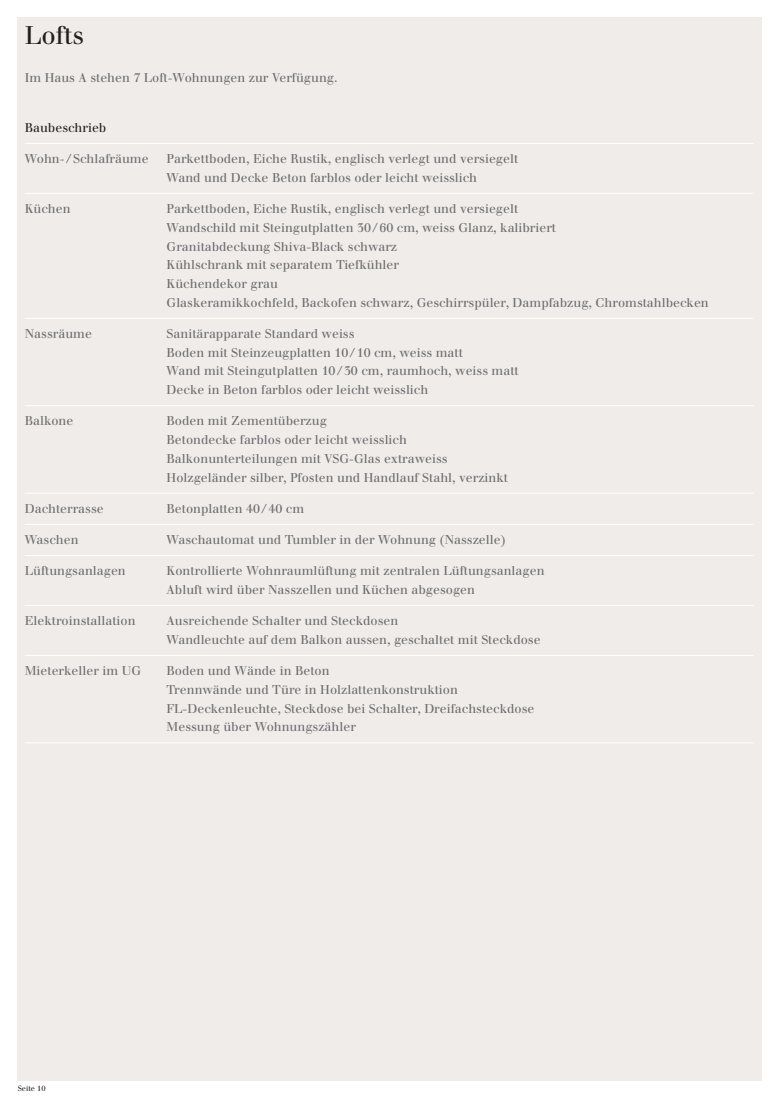
<style>
.page{position:relative;width:780px;height:1099px;background:#fff}
.page>*{position:absolute;margin:0;border:0;box-sizing:border-box;transform-origin:0 0}
.t1{font:25px "Walbaum";color:#231f20}
.t2{font:12.5px/18.8px "Walbaum";color:#6c6d70}
.t3{font:12.5px "Walbaum";color:#231f20}
.t4{font:7.5px "Walbaum";color:#231f20}
</style>
<div class="page">
<div style="left:18px;top:18px;width:744px;height:1063px;background:#f0ece9"></div>
<hr style="left:25px;top:143px;width:728px;height:1px;background:#fff">
<hr style="left:25px;top:193px;width:728px;height:1px;background:#fff">
<hr style="left:25px;top:318px;width:728px;height:1px;background:#fff">
<hr style="left:25px;top:405px;width:728px;height:1px;background:#fff">
<hr style="left:25px;top:493px;width:728px;height:1px;background:#fff">
<hr style="left:25px;top:524px;width:728px;height:1px;background:#fff">
<hr style="left:25px;top:555px;width:728px;height:1px;background:#fff">
<hr style="left:25px;top:605px;width:728px;height:1px;background:#fff">
<hr style="left:25px;top:655px;width:728px;height:1px;background:#fff">
<hr style="left:25px;top:742px;width:728px;height:1px;background:#fff">
<h1 class="t1" style="left:25px;top:21px;width:61px">Lofts</h1>
<p class="t2" style="left:25px;top:68px;width:314px">Im Haus A stehen 7 Loft-Wohnungen zur Verfügung.</p>
<p class="t3" style="left:25px;top:120px;width:83px">Baubeschrieb</p>
<p class="t2" style="left:25px;top:149px;width:125px">Wohn- /Schlafräume</p>
<p class="t2" style="left:167px;top:149px;width:353px">Parkettboden, Eiche Rustik, englisch verlegt und versiegelt<br>Wand und Decke Beton farblos oder leicht weisslich</p>
<p class="t2" style="left:25px;top:199px;width:47px">Küchen</p>
<p class="t2" style="left:167px;top:199px;width:543px">Parkettboden, Eiche Rustik, englisch verlegt und versiegelt<br>Wandschild mit Steingutplatten 30/60 cm, weiss Glanz, kalibriert<br>Granitabdeckung Shiva-Black schwarz<br>Kühlschrank mit separatem Tiefkühler<br>Küchendekor grau<br>Glaskeramikkochfeld, Backofen schwarz, Geschirrspüler, Dampfabzug, Chromstahlbecken</p>
<p class="t2" style="left:25px;top:324px;width:69px">Nassräume</p>
<p class="t2" style="left:167px;top:324px;width:353px">Sanitärapparate Standard weiss<br>Boden mit Steinzeugplatten 10/10 cm, weiss matt<br>Wand mit Steingutplatten 10/30 cm, raumhoch, weiss matt Decke in Beton farblos oder leicht weisslich</p>
<p class="t2" style="left:25px;top:412px;width:50px">Balkone</p>
<p class="t2" style="left:167px;top:412px;width:343px">Boden mit Zementüberzug<br>Betondecke farblos oder leicht weisslich Balkonunterteilungen mit VSG-Glas extraweiss Holzgeländer silber, Pfosten und Handlauf Stahl, verzinkt</p>
<p class="t2" style="left:25px;top:499px;width:80px">Dachterrasse</p>
<p class="t2" style="left:167px;top:499px;width:139px">Betonplatten 40/40 cm</p>
<p class="t2" style="left:25px;top:530px;width:55px">Waschen</p>
<p class="t2" style="left:167px;top:530px;width:341px">Waschautomat und Tumbler in der Wohnung (Nasszelle)</p>
<p class="t2" style="left:25px;top:561px;width:102px">Lüftungsanlagen</p>
<p class="t2" style="left:167px;top:561px;width:379px">Kontrollierte Wohnraumlüftung mit zentralen Lüftungsanlagen<br>Abluft wird über Nasszellen und Küchen abgesogen</p>
<p class="t2" style="left:25px;top:611px;width:112px">Elektroinstallation</p>
<p class="t2" style="left:167px;top:611px;width:375px">Ausreichende Schalter und Steckdosen<br>Wandleuchte auf dem Balkon aussen, geschaltet mit Steckdose</p>
<p class="t2" style="left:25px;top:661px;width:118px">Mieterkeller im UG</p>
<p class="t2" style="left:167px;top:661px;width:369px">Boden und Wände in Beton<br>Trennwände und Türe in Holzlattenkonstruktion FL-Deckenleuchte, Steckdose bei Schalter, Dreifachsteckdose Messung über Wohnungszähler</p>
<p class="t4" style="left:18px;top:1083px;width:29px">Seite 10</p>
</div>
